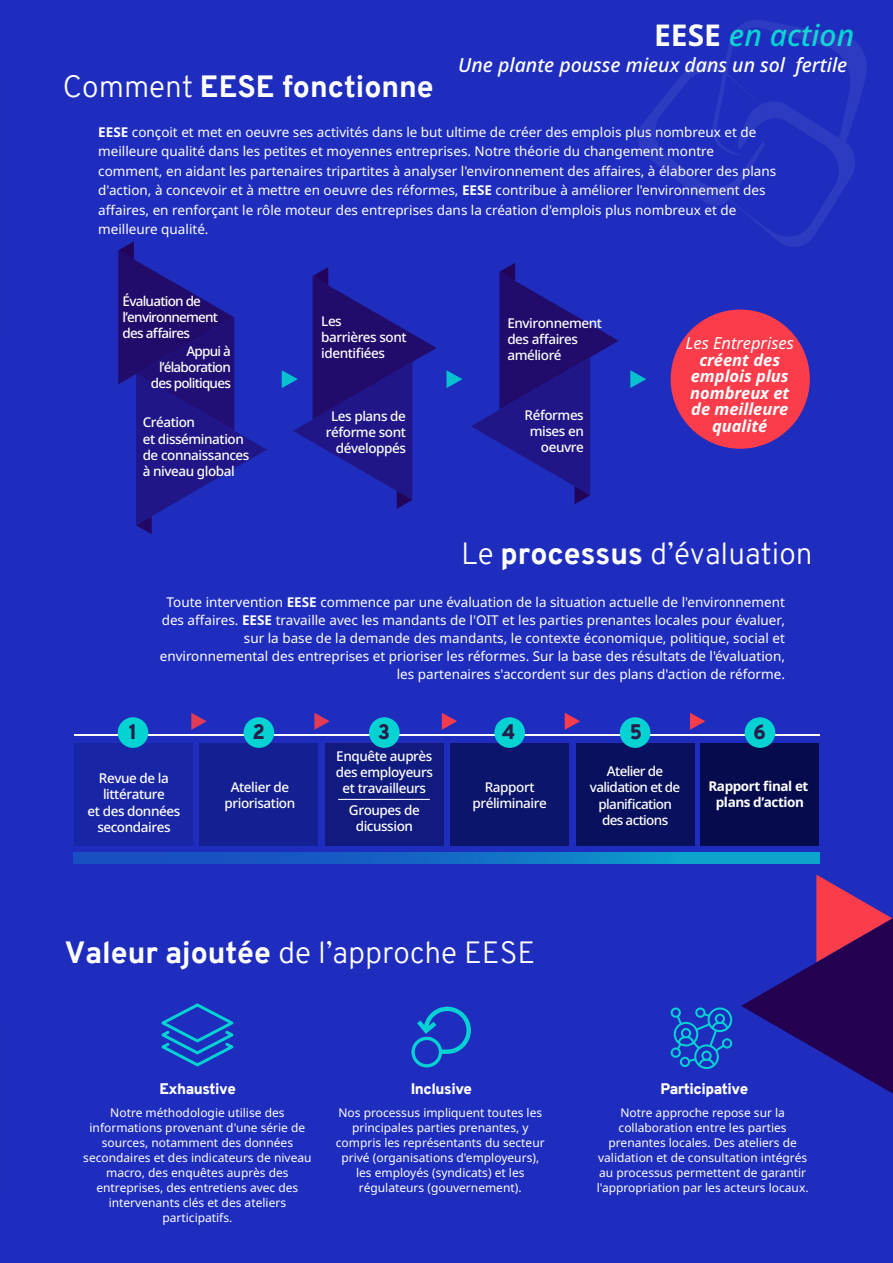
<style>
.page{position:relative;width:893px;height:1263px;background:#1e2dbe}
.page>*{position:absolute;margin:0;border:0;box-sizing:border-box;transform-origin:0 0}
.t1{font:300 30px "Overpass";color:#fff}
.t2{font:800 30px "Overpass";color:#fff}
.t3{font:italic 500 30px "Noto Sans";color:#05d2d2}
.t4{font:900 20.4px "Overpass";color:#251e4b}
.t5{font:italic 500 19.5px "Noto Sans";color:#fff}
.t6{font:italic 700 16.5px/16.5px "Noto Sans";color:#fff;text-align:center}
.t7{font:italic 16.5px "Noto Sans";color:#fff}
.t8{font:900 15px "Overpass";letter-spacing:-.03em;color:#fff}
.t9{font:13.5px/19.5px "Noto Sans";color:#fff}
.t10{font:500 13.5px/16.2px "Noto Sans";letter-spacing:-.03em;color:#fff;text-align:center}
.t11{font:500 13.5px/16.2px "Noto Sans";letter-spacing:-.055em;color:#fff;text-align:right}
.t12{font:700 13.5px/16.2px "Noto Sans";letter-spacing:-.03em;color:#fff;text-align:center}
.t13{font:12px/15px "Noto Sans";color:#fff;text-align:center}
.s1{font-weight:300}
.s2{font-weight:700;font-style:normal;color:#fff}
.s3{font-weight:700}
.s4{font-weight:800}
</style>
<div class="page">
<div style="left:74px;top:744px;width:118px;height:102px;background:#1825a5"></div>
<div style="left:200px;top:744px;width:118px;height:102px;background:#142092"></div>
<div style="left:325px;top:744px;width:118px;height:102px;background:#101a7f"></div>
<hr style="left:74px;top:734px;width:745px;height:2px;background:#fff">
<svg style="left:74px;top:852px;width:745px;height:12px;background:#1273c6"></svg>
<svg style="left:191px;top:713px;width:16px;height:17px"></svg>
<svg style="left:314px;top:713px;width:16px;height:17px"></svg>
<svg style="left:442px;top:713px;width:15px;height:17px"></svg>
<svg style="left:565px;top:713px;width:15px;height:17px"></svg>
<svg style="left:690px;top:713px;width:15px;height:17px"></svg>
<div style="left:118px;top:717px;width:30px;height:31px;background:#05d2d2;border-radius:50%"></div>
<div style="left:244px;top:717px;width:30px;height:31px;background:#05d2d2;border-radius:50%"></div>
<div style="left:369px;top:717px;width:31px;height:31px;background:#05d2d2;border-radius:50%"></div>
<div style="left:576px;top:744px;width:118px;height:102px;background:#09115f"></div>
<div style="left:620px;top:717px;width:30px;height:31px;background:#05d2d2;border-radius:50%"></div>
<div style="left:701px;top:744px;width:118px;height:102px;background:#050b4c"></div>
<div style="left:745px;top:717px;width:30px;height:31px;background:#05d2d2;border-radius:50%"></div>
<hr style="left:338px;top:799px;width:92px;height:1px;background:#fff">
<div style="left:451px;top:744px;width:118px;height:102px;background:#0c156c"></div>
<div style="left:494px;top:717px;width:31px;height:31px;background:#05d2d2;border-radius:50%"></div>
<svg style="left:741px;top:874px;width:152px;height:220px"></svg>
<svg style="left:161px;top:1003px;width:72px;height:63px"></svg>
<svg style="left:411px;top:1007px;width:60px;height:60px"></svg>
<svg style="left:671px;top:1007px;width:61px;height:62px"></svg>
<svg style="left:639px;top:20px;width:228px;height:227px"></svg>
<div style="left:671px;top:310px;width:139px;height:139px;background:#fa3c4b;border-radius:50%"></div>
<svg style="left:446px;top:370px;width:16px;height:18px"></svg>
<svg style="left:630px;top:370px;width:16px;height:18px"></svg>
<svg style="left:118px;top:241px;width:149px;height:293px"></svg>
<svg style="left:471px;top:263px;width:148px;height:241px"></svg>
<svg style="left:282px;top:267px;width:155px;height:242px"></svg>
<h1 class="t2" style="left:63px;top:65px;width:372px"><span class="s1">Comment</span> EESE fonctionne</h1>
<h1 class="t3" style="left:654px;top:14px;width:202px"><span class="s2">EESE</span> en action</h1>
<h3 class="t5" style="left:458px;top:51px;width:391px">Une plante pousse mieux dans un sol fertile</h3>
<p class="t9" style="left:98px;top:122px;width:679px"><span class="s3">EESE</span> conçoit et met en oeuvre ses activités dans le but ultime de créer des emplois plus nombreux et de meilleure qualité dans les petites et moyennes entreprises. Notre théorie du changement montre comment, en aidant les partenaires tripartites à analyser l'environnement des affaires, à élaborer des plans d'action, à concevoir et à mettre en oeuvre des réformes, <span class="s3">EESE</span> contribue à améliorer l'environnement des affaires, en renforçant le rôle moteur des entreprises dans la création d'emplois plus nombreux et de meilleure qualité.</p>
<p class="t11" style="left:123px;top:293px;width:97px;text-align:left">Évaluation de l’environnement des affaires</p>
<p class="t11" style="left:151px;top:343px;width:82px">Appui à l’élaboration des politiques</p>
<p class="t10" style="left:143px;top:415px;width:108px;text-align:left">Création<br>et dissémination de connaissances à niveau global</p>
<p class="t10" style="left:321px;top:313px;width:87px;text-align:left">Les<br>barrières sont identifiées</p>
<p class="t10" style="left:326px;top:408px;width:82px;text-align:right">Les plans de réforme sont développés</p>
<p class="t10" style="left:507px;top:315px;width:96px;text-align:left">Environnement des affaires amélioré</p>
<p class="t10" style="left:525px;top:407px;width:61px;text-align:right">Réformes mises en oeuvre</p>
<p class="t7" style="left:685px;top:331px;width:110px">Les Entreprises</p>
<p class="t6" style="left:690px;top:352px;width:101px">créent des emplois plus nombreux et de meilleure qualité</p>
<h1 class="t1" style="left:461px;top:532px;width:353px">Le <span class="s4">processus</span> d’évaluation</h1>
<p class="t9" style="left:160px;top:594px;width:627px;line-height:18px;text-align:right">Toute intervention <span class="s3">EESE</span> commence par une évaluation de la situation actuelle de l'environnement des affaires. <span class="s3">EESE</span> travaille avec les mandants de l'OIT et les parties prenantes locales pour évaluer, sur la base de la demande des mandants, le contexte économique, politique, social et environnemental des entreprises et prioriser les réformes. Sur la base des résultats de l'évaluation, les partenaires s'accordent sur des plans d'action de réforme.</p>
<h2 class="t4" style="left:129px;top:717px;width:10px">1</h2>
<h2 class="t4" style="left:252px;top:717px;width:14px">2</h2>
<h2 class="t4" style="left:378px;top:717px;width:14px">3</h2>
<h2 class="t4" style="left:630px;top:717px;width:14px">5</h2>
<h2 class="t4" style="left:753px;top:717px;width:14px">6</h2>
<p class="t10" style="left:590px;top:763px;width:92px">Atelier de validation et de planification des actions</p>
<h2 class="t4" style="left:502px;top:717px;width:15px">4</h2>
<p class="t10" style="left:336px;top:748px;width:99px">Enquête auprès des employeurs et travailleurs</p>
<p class="t10" style="left:349px;top:802px;width:72px">Groupes de dicussion</p>
<p class="t10" style="left:88px;top:770px;width:94px">Revue de la littérature<br>et des données secondaires</p>
<p class="t10" style="left:225px;top:779px;width:72px">Atelier de priorisation</p>
<p class="t10" style="left:472px;top:779px;width:76px">Rapport préliminaire</p>
<p class="t12" style="left:708px;top:778px;width:101px">Rapport final et plans d’action</p>
<h1 class="t1" style="left:65px;top:931px;width:472px"><span class="s4">Valeur ajoutée</span> de l’approche EESE</h1>
<p class="t8" style="left:159px;top:1078px;width:78px">Exhaustive</p>
<p class="t8" style="left:411px;top:1078px;width:63px">Inclusive</p>
<p class="t8" style="left:661px;top:1078px;width:89px">Participative</p>
<p class="t13" style="left:83px;top:1105px;width:230px">Notre méthodologie utilise des informations provenant d'une série de sources, notamment des données secondaires et des indicateurs de niveau macro, des enquêtes auprès des entreprises, des entretiens avec des intervenants clés et des ateliers participatifs.</p>
<p class="t13" style="left:336px;top:1105px;width:210px">Nos processus impliquent toutes les principales parties prenantes, y compris les représentants du secteur privé (organisations d'employeurs), les employés (syndicats) et les régulateurs (gouvernement).</p>
<p class="t13" style="left:597px;top:1105px;width:213px">Notre approche repose sur la collaboration entre les parties prenantes locales. Des ateliers de validation et de consultation intégrés au processus permettent de garantir l'appropriation par les acteurs locaux.</p>
</div>
